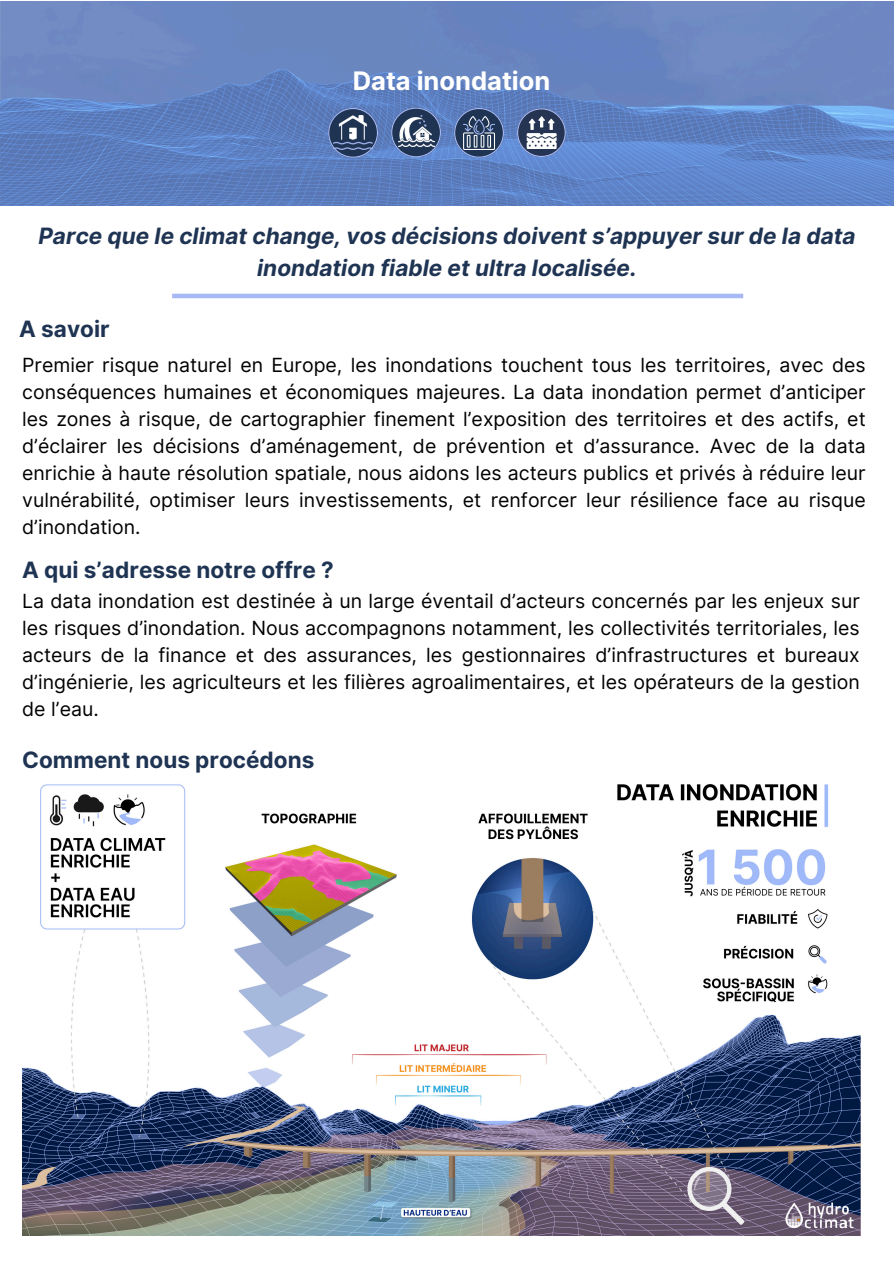
<style>
.page{position:relative;width:894px;height:1264px;background:#fff}
.page>*{position:absolute;margin:0;border:0;box-sizing:border-box;transform-origin:0 0}
.t1{font:700 25.5px "Inter";color:#fff}
.t2{font:italic 700 22.5px/31.5px "Inter";color:#1f3453;text-align:center}
.t3{font:700 22.5px "Inter";color:#1f3453}
.t4{font:19.5px/27px "Inter";color:#000;text-align:justify}
</style>
<div class="page">
<hr style="left:172px;top:294px;width:571px;height:4px;background:#a6b9f4">
<img style="left:0;top:2px;width:893px;height:204px">
<img style="left:22px;top:784px;width:838px;height:451px">
<svg style="left:328px;top:108px;width:49px;height:49px"></svg>
<img style="left:333px;top:116px;width:40px;height:33px">
<svg style="left:391px;top:107px;width:49px;height:50px"></svg>
<img style="left:398px;top:115px;width:36px;height:32px">
<svg style="left:454px;top:108px;width:49px;height:49px"></svg>
<svg style="left:517px;top:108px;width:48px;height:49px"></svg>
<p class="t1" style="left:352px;top:66px;width:199px">Data inondation</p>
<h1 class="t2" style="left:38px;top:220px;width:818px">Parce que le climat change, vos décisions doivent s’appuyer sur de la data inondation fiable et ultra localisée.</h1>
<p class="t3" style="left:19px;top:315px;width:92px">A savoir</p>
<h2 class="t4" style="left:22px;top:351px;width:844px">Premier risque naturel en Europe, les inondations touchent tous les territoires, avec des conséquences humaines et économiques majeures. La data inondation permet d’anticiper les zones à risque, de cartographier finement l’exposition des territoires et des actifs, et d’éclairer les décisions d’aménagement, de prévention et d’assurance. Avec de la data enrichie à haute résolution spatiale, nous aidons les acteurs publics et privés à réduire leur vulnérabilité, optimiser leurs investissements, et renforcer leur résilience face au risque d’inondation.</h2>
<p class="t3" style="left:22px;top:557px;width:313px">A qui s’adresse notre offre ?</p>
<p class="t4" style="left:22px;top:587px;width:838px">La data inondation est destinée à un large éventail d’acteurs concernés par les enjeux sur les risques d’inondation. Nous accompagnons notamment, les collectivités territoriales, les acteurs de la finance et des assurances, les gestionnaires d’infrastructures et bureaux d’ingénierie, les agriculteurs et les filières agroalimentaires, et les opérateurs de la gestion de l’eau.</p>
<p class="t3" style="left:22px;top:746px;width:293px">Comment nous procédons</p>
</div>
